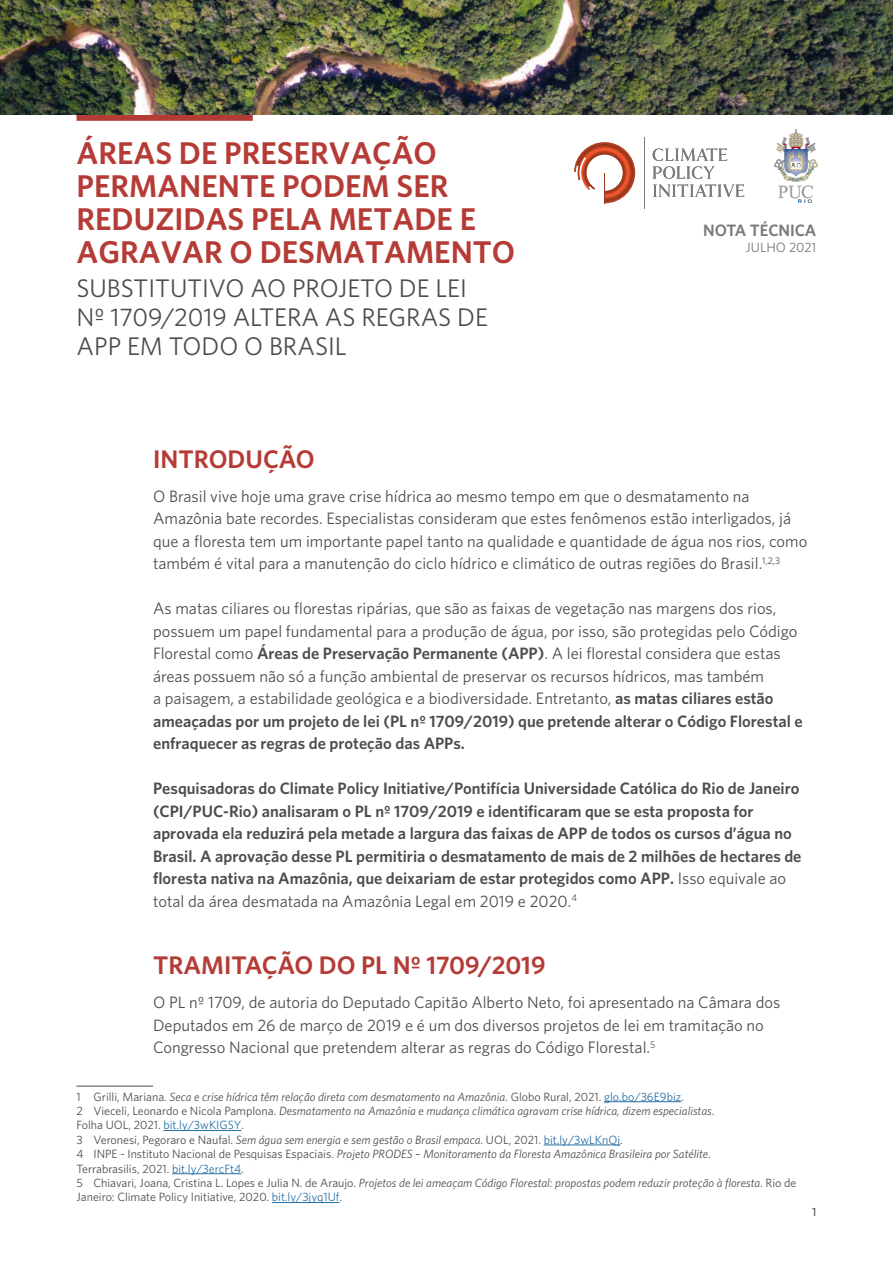
<style>
.page{position:relative;width:893px;height:1263px;background:#fff}
.page>*{position:absolute;margin:0;border:0;box-sizing:border-box;transform-origin:0 0}
.t1{font:600 31.5px/33px "Whitney";color:#b53c36}
.t2{font:25.5px/29.2px "Whitney";color:#4d4d4f}
.t3{font:600 25.5px "Whitney";color:#b53c36}
.t4{font:16.5px/22.5px "Whitney";color:#4d4d4f}
.t5{font:600 16.5px/22.5px "Whitney";color:#4d4d4f}
.t6{font:600 16.5px "Whitney";color:#7c7976}
.t7{font:13.5px "Whitney";color:#7b7774}
.t8{font:italic 12px/14.4px "Whitney";color:#4d4d4f}
.t9{font:500 12px "Whitney";color:#4d4d4f}
.s1{font-weight:600}
.s2{font-weight:400}
.s3{font-style:normal}
.s4{font-style:normal;color:#266fa5}
</style>
<div class="page">
<svg style="left:574px;top:142px;width:61px;height:61px"></svg>
<hr style="left:604px;top:173px;width:1px;height:30px;background:#9ea0a3">
<svg style="left:653px;top:148px;width:91px;height:49px"></svg>
<hr style="left:644px;top:137px;width:1px;height:72px;background:#7c7976">
<div style="left:77px;top:115px;width:176px;height:6px;background:#b53c36"></div>
<img style="left:774px;top:129px;width:43px;height:73px">
<img style="left:0;top:0;width:893px;height:115px">
<hr style="left:77px;top:1086px;width:76px;height:1px;background:#4d4d4f">
<hr style="left:604px;top:1101px;width:77px;height:1px;background:#266fa5">
<hr style="left:163px;top:1130px;width:78px;height:1px;background:#266fa5">
<hr style="left:544px;top:1144px;width:76px;height:1px;background:#266fa5">
<hr style="left:172px;top:1173px;width:69px;height:1px;background:#266fa5">
<hr style="left:272px;top:1202px;width:68px;height:1px;background:#266fa5">
<h1 class="t1" style="left:77px;top:136px;width:440px">ÁREAS DE PRESERVAÇÃO<br>PERMANENTE PODEM SER<br>REDUZIDAS PELA METADE E<br>AGRAVAR O DESMATAMENTO</h1>
<h2 class="t2" style="left:77px;top:273px;width:413px">SUBSTITUTIVO AO PROJETO DE LEI<br>Nº 1709/2019 ALTERA AS REGRAS DE<br>APP EM TODO O BRASIL</h2>
<p class="t6" style="left:703px;top:219px;width:115px">NOTA TÉCNICA</p>
<p class="t7" style="left:746px;top:238px;width:72px">JULHO 2021</p>
<h2 class="t3" style="left:153px;top:442px;width:163px">INTRODUÇÃO</h2>
<p class="t4" style="left:153px;top:484px;width:656px">O Brasil vive hoje uma grave crise hídrica ao mesmo tempo em que o desmatamento na Amazônia bate recordes. Especialistas consideram que estes fenômenos estão interligados, já que a floresta tem um importante papel tanto na qualidade e quantidade de água nos rios, como também é vital para a manutenção do ciclo hídrico e climático de outras regiões do Brasil.<sup>1,2,3</sup></p>
<p class="t4" style="left:153px;top:597px;width:651px">As matas ciliares ou florestas ripárias, que são as faixas de vegetação nas margens dos rios, possuem um papel fundamental para a produção de água, por isso, são protegidas pelo Código Florestal como <span class="s1">Áreas de Preservação Permanente (APP)</span>. A lei florestal considera que estas áreas possuem não só a função ambiental de preservar os recursos hídricos, mas também<br>a paisagem, a estabilidade geológica e a biodiversidade. Entretanto, <span class="s1">as matas ciliares estão ameaçadas por um projeto de lei (PL nº 1709/2019) que pretende alterar o Código Florestal e enfraquecer as regras de proteção das APPs.</span></p>
<p class="t5" style="left:153px;top:777px;width:650px">Pesquisadoras do Climate Policy Initiative/Pontifícia Universidade Católica do Rio de Janeiro (CPI/PUC-Rio) analisaram o PL nº 1709/2019 e identificaram que se esta proposta for aprovada ela reduzirá pela metade a largura das faixas de APP de todos os cursos d’água no Brasil. A aprovação desse PL permitiria o desmatamento de mais de 2 milhões de hectares de floresta nativa na Amazônia, que deixariam de estar protegidos como APP. <span class="s2">Isso equivale ao total da área desmatada na Amazônia Legal em 2019 e 2020.</span><sup>4</sup></p>
<h2 class="t3" style="left:153px;top:948px;width:394px">TRAMITAÇÃO DO PL Nº 1709/2019</h2>
<p class="t4" style="left:153px;top:991px;width:629px">O PL nº 1709, de autoria do Deputado Capitão Alberto Neto, foi apresentado na Câmara dos<br>Deputados em 26 de março de 2019 e é um dos diversos projetos de lei em tramitação no<br>Congresso Nacional que pretendem alterar as regras do Código Florestal.<sup>5</sup></p>
<p class="t8" style="left:77px;top:1089px;width:721px"><span class="s3">1 Grilli, Mariana.</span> Seca e crise hídrica têm relação direta com desmatamento na Amazônia<span class="s3">. Globo Rural, 2021.</span> <span class="s4">glo.bo/36E9biz</span><span class="s3">.<br>2 Vieceli, Leonardo e Nicola Pamplona.</span> Desmatamento na Amazônia e mudança climática agravam crise hídrica, dizem especialistas<span class="s3">.<br>Folha UOL, 2021.</span> <span class="s4">bit.ly/3wKIGSY</span><span class="s3">.<br>3 Veronesi, Pegoraro e Naufal.</span> Sem água sem energia e sem gestão o Brasil empaca<span class="s3">. UOL, 2021.</span> <span class="s4">bit.ly/3wLKnQj</span><span class="s3">.<br>4 INPE - Instituto Nacional de Pesquisas Espaciais.</span> Projeto PRODES – Monitoramento da Floresta Amazônica Brasileira por Satélite<span class="s3">.<br>Terrabrasilis, 2021.</span> <span class="s4">bit.ly/3ercFt4</span><span class="s3">.<br>5 Chiavari, Joana, Cristina L. Lopes e Julia N. de Araujo.</span> Projetos de lei ameaçam Código Florestal: propostas podem reduzir proteção à floresta<span class="s3">. Rio de Janeiro: Climate Policy Initiative, 2020.</span> <span class="s4">bit.ly/3jyq1Uf</span><span class="s3">.</span></p>
<p class="t9" style="left:812px;top:1204px;width:6px">1</p>
</div>
